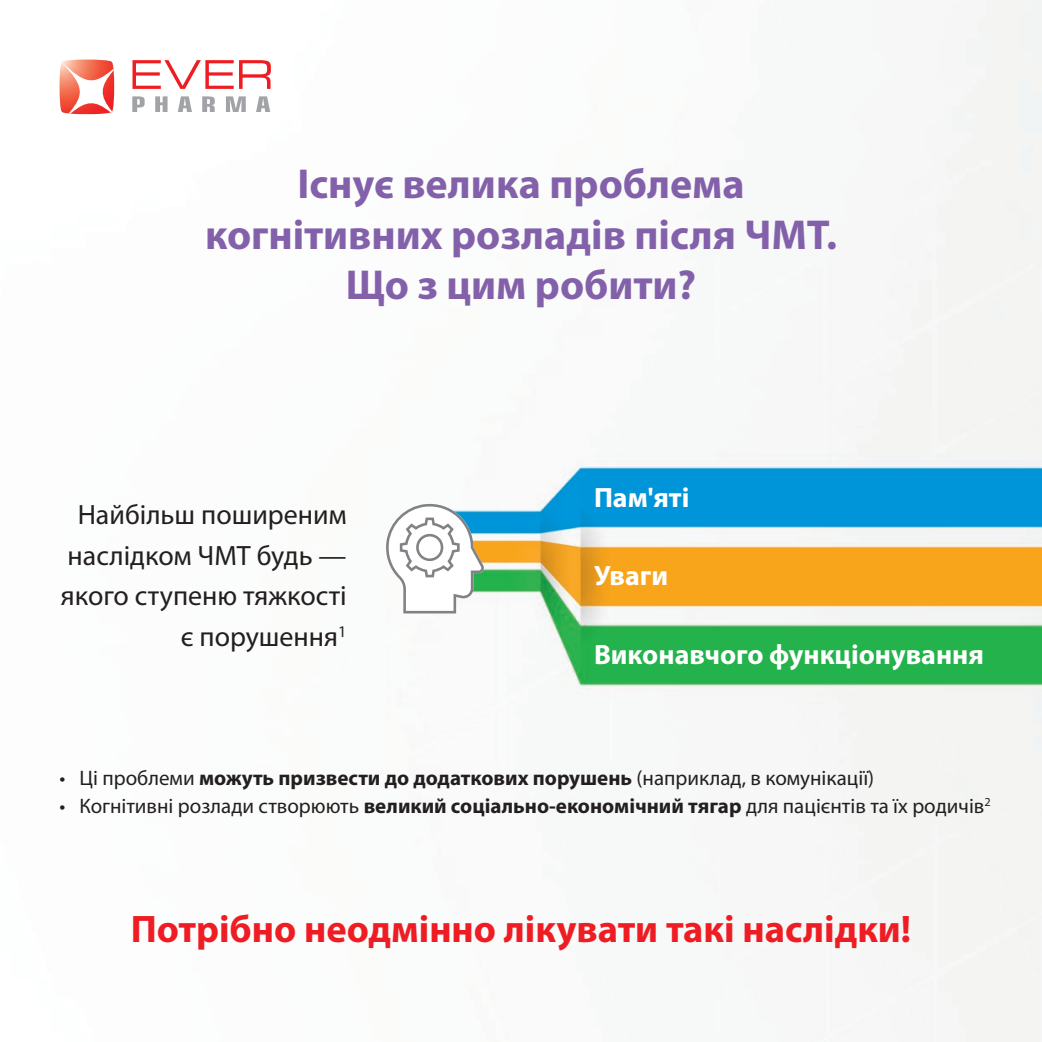
<style>
.page{position:relative;width:1042px;height:1042px;background:#fff}
.page>*{position:absolute;margin:0;border:0;box-sizing:border-box;transform-origin:0 0}
.t1{font:700 42px/50.4px "Myriad Pro";color:#8361aa;text-align:center}
.t2{font:700 38.5px "Myriad Pro";color:#ee1d23}
.t3{font:28px/40.6px "Myriad Pro";color:#231f20;text-align:right}
.t4{font:700 28px "Myriad Pro";color:#fff}
.t5{font:21px "Myriad Pro";color:#231f20}
.s1{font-weight:700}
</style>
<div class="page">
<img style="left:59px;top:0;width:983px;height:1042px">
<svg style="left:385px;top:503px;width:99px;height:110px"></svg>
<svg style="left:60px;top:60px;width:54px;height:54px"></svg>
<svg style="left:132px;top:60px;width:139px;height:29px"></svg>
<svg style="left:132px;top:96px;width:13px;height:16px"></svg>
<svg style="left:155px;top:96px;width:13px;height:16px"></svg>
<svg style="left:178px;top:96px;width:14px;height:16px"></svg>
<svg style="left:202px;top:96px;width:13px;height:16px"></svg>
<svg style="left:226px;top:96px;width:20px;height:16px"></svg>
<svg style="left:256px;top:96px;width:14px;height:16px"></svg>
<h1 class="t1" style="left:205px;top:157px;width:633px">Існує велика проблема когнітивних розладів після ЧМТ.<br>Що з цим робити?</h1>
<h3 class="t3" style="left:61px;top:494px;width:287px">Найбільш поширеним наслідком ЧМТ будь — якого ступеню тяжкості є порушення<sup>1</sup></h3>
<h3 class="t4" style="left:594px;top:479px;width:97px">Пам'яті</h3>
<h3 class="t4" style="left:594px;top:558px;width:76px">Уваги</h3>
<h3 class="t4" style="left:594px;top:636px;width:391px">Виконавчого функціонування</h3>
<p class="t5" style="left:60px;top:764px;width:816px">• Ці проблеми <span class="s1">можуть призвести до додаткових порушень</span> (наприклад, в комунікації)</p>
<p class="t5" style="left:60px;top:792px;width:932px">• Когнітивні розлади створюють <span class="s1">великий соціально-економічний тягар</span> для пацієнтів та їх родичів<sup>2</sup></p>
<h2 class="t2" style="left:131px;top:903px;width:782px">Потрібно неодмінно лікувати такі наслідки!</h2>
</div>
